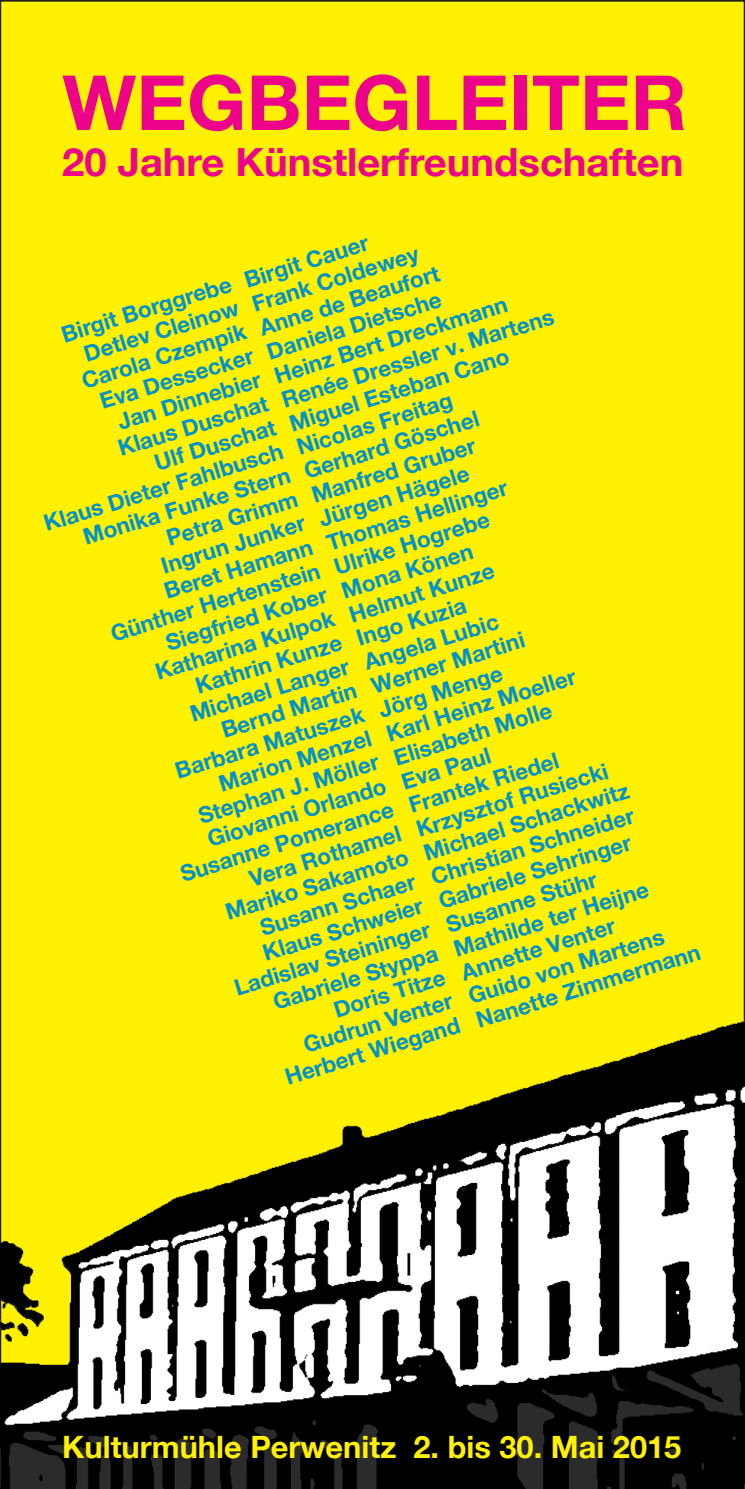
<style>
.page{position:relative;width:745px;height:1489px;background:#fff}
.page>*{position:absolute;margin:0;border:0;box-sizing:border-box;transform-origin:0 0}
.t1{font:700 76px "Helvetica Neue";color:#ed028c}
.t2{font:700 38.75px "Helvetica Neue";color:#ed028c}
.t3{font:700 30.75px "Helvetica Neue";color:#fff101}
.t4{font:700 22.5px/25px "Helvetica Neue";color:#0092c8;text-align:right}
</style>
<div class="page">
<div style="left:0;top:0;width:744px;height:990px;background:#fff101"></div>
<img style="left:0;top:990px;width:744px;height:498px">
<h1 class="t1" style="left:62px;top:34px;width:626px">WEGBEGLEITER</h1>
<h2 class="t2" style="left:62px;top:128px;width:622px">20 Jahre Künstlerfreundschaften</h2>
<p class="t4" style="left:241px;top:267px;width:286px;text-align:left;rotate:-17deg">Birgit Cauer<br>Frank Coldewey<br>Anne de Beaufort<br>Daniela Dietsche<br>Heinz Bert Dreckmann<br>Renée Dressler v. Martens<br>Miguel Esteban Cano<br>Nicolas Freitag<br>Gerhard Göschel<br>Manfred Gruber<br>Jürgen Hägele<br>Thomas Hellinger<br>Ulrike Hogrebe<br>Mona Könen<br>Helmut Kunze<br>Ingo Kuzia<br>Angela Lubic<br>Werner Martini<br>Jörg Menge<br>Karl Heinz Moeller<br>Elisabeth Molle<br>Eva Paul<br>Frantek Riedel<br>Krzysztof Rusiecki<br>Michael Schackwitz<br>Christian Schneider<br>Gabriele Sehringer<br>Susanne Stühr<br>Mathilde ter Heijne<br>Annette Venter<br>Guido von Martens<br>Nanette Zimmermann</p>
<p class="t4" style="left:-11px;top:343px;width:252px;rotate:-17deg">Birgit Borggrebe<br>Detlev Cleinow<br>Carola Czempik<br>Eva Dessecker<br>Jan Dinnebier<br>Klaus Duschat<br>Ulf Duschat<br>Klaus Dieter Fahlbusch<br>Monika Funke Stern<br>Petra Grimm<br>Ingrun Junker<br>Beret Hamann<br>Günther Hertenstein<br>Siegfried Kober<br>Katharina Kulpok<br>Kathrin Kunze<br>Michael Langer<br>Bernd Martin<br>Barbara Matuszek<br>Marion Menzel<br>Stephan J. Möller<br>Giovanni Orlando<br>Susanne Pomerance<br>Vera Rothamel<br>Mariko Sakamoto<br>Susann Schaer<br>Klaus Schweier<br>Ladislav Steininger<br>Gabriele Styppa<br>Doris Titze<br>Gudrun Venter<br>Herbert Wiegand</p>
<h3 class="t3" style="left:62px;top:1418px;width:620px">Kulturmühle Perwenitz 2. bis 30. Mai 2015</h3>
</div>
